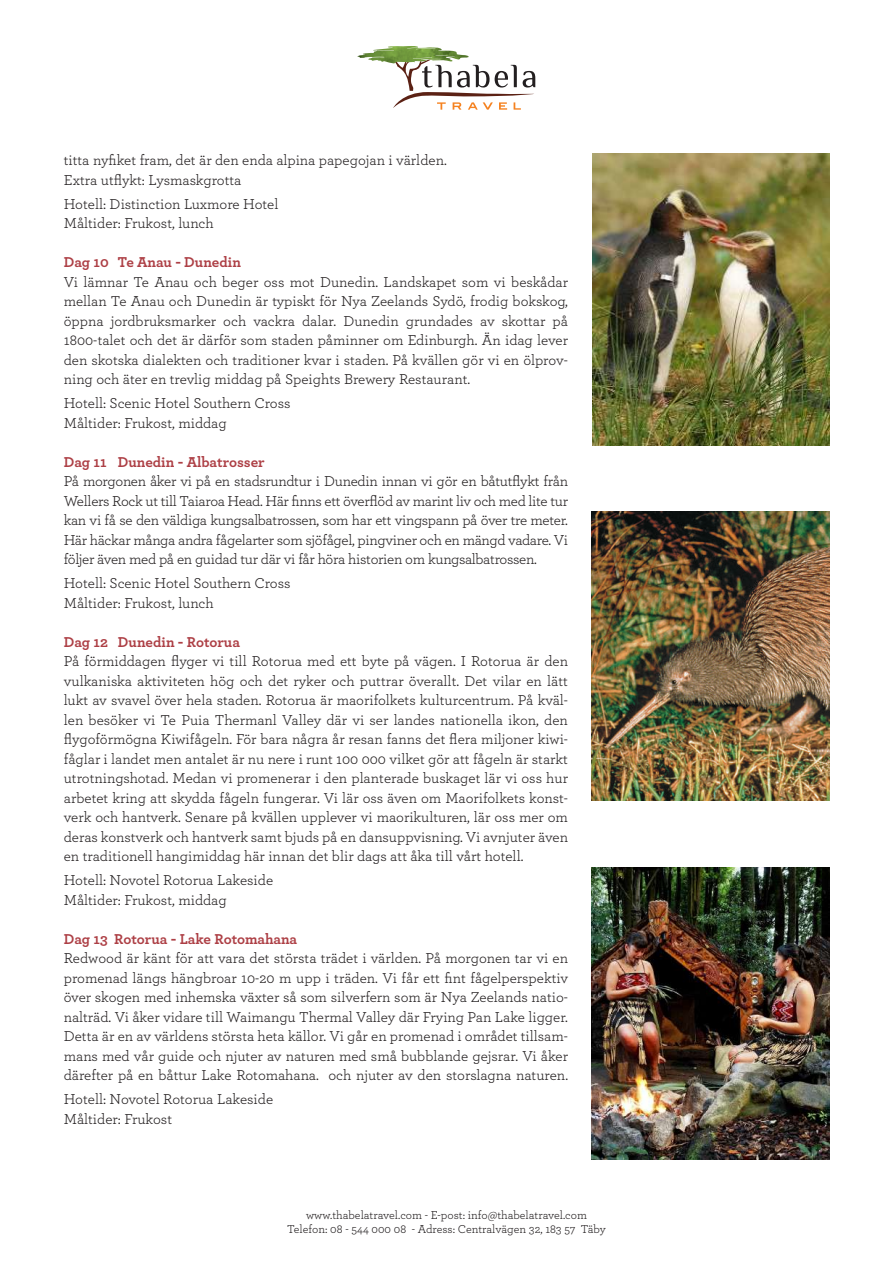
<style>
.page{position:relative;width:893px;height:1263px;background:#fff}
.page>*{position:absolute;margin:0;border:0;box-sizing:border-box;transform-origin:0 0}
.t1{font:15px/19.5px "Archer Pro";color:#231f20}
.t2{font:700 15px "Archer Pro";color:#ad3f45}
.t3{font:12px/14.4px "Archer Pro";color:#231f20;text-align:center}
</style>
<div class="page">
<img style="left:591px;top:512px;width:238px;height:289px">
<img style="left:591px;top:867px;width:238px;height:292px">
<img style="left:592px;top:153px;width:237px;height:292px">
<img style="left:357px;top:46px;width:61px;height:12px">
<svg style="left:365px;top:47px;width:170px;height:63px"></svg>
<p class="t1" style="left:64px;top:150px;width:385px">titta nyfiket fram, det är den enda alpina papegojan i världen.<br>Extra utflykt: Lysmaskgrotta</p>
<p class="t1" style="left:64px;top:193px;width:216px">Hotell: Distinction Luxmore Hotel<br>Måltider: Frukost, lunch</p>
<p class="t2" style="left:64px;top:250px;width:179px">Dag 10 Te Anau - Dunedin</p>
<p class="t1" style="left:64px;top:271px;width:506px;text-align:justify">Vi lämnar Te Anau och beger oss mot Dunedin. Landskapet som vi beskådar mellan Te Anau och Dunedin är typiskt för Nya Zeelands Sydö, frodig bokskog, öppna jordbruksmarker och vackra dalar. Dunedin grundades av skottar på 1800-talet och det är därför som staden påminner om Edinburgh. Än idag lever den skotska dialekten och traditioner kvar i staden. På kvällen gör vi en ölprov&shy;ning och äter en trevlig middag på Speights Brewery Restaurant.</p>
<p class="t1" style="left:64px;top:393px;width:228px">Hotell: Scenic Hotel Southern Cross<br>Måltider: Frukost, middag</p>
<p class="t2" style="left:64px;top:450px;width:202px">Dag 11 Dunedin - Albatrosser</p>
<p class="t1" style="left:64px;top:471px;width:506px;text-align:justify">På morgonen åker vi på en stadsrundtur i Dunedin innan vi gör en båtutflykt från Wellers Rock ut till Taiaroa Head. Här finns ett överflöd av marint liv och med lite tur kan vi få se den väldiga kungsalbatrossen, som har ett vingspann på över tre meter.<br>Här häckar många andra fågelarter som sjöfågel, pingviner och en mängd vadare. Vi följer även med på en guidad tur där vi får höra historien om kungsalbatrossen.</p>
<p class="t1" style="left:64px;top:573px;width:228px">Hotell: Scenic Hotel Southern Cross<br>Måltider: Frukost, lunch</p>
<p class="t2" style="left:64px;top:630px;width:178px">Dag 12 Dunedin - Rotorua</p>
<p class="t1" style="left:64px;top:651px;width:506px;text-align:justify">På förmiddagen flyger vi till Rotorua med ett byte på vägen. I Rotorua är den vulkaniska aktiviteten hög och det ryker och puttrar överallt. Det vilar en lätt lukt av svavel över hela staden. Rotorua är maorifolkets kulturcentrum. På kväl&shy;len besöker vi Te Puia Thermanl Valley där vi ser landes nationella ikon, den flygoförmögna Kiwifågeln. För bara några år resan fanns det flera miljoner kiwi&shy;fåglar i landet men antalet är nu nere i runt 100 000 vilket gör att fågeln är starkt utrotningshotad. Medan vi promenerar i den planterade buskaget lär vi oss hur arbetet kring att skydda fågeln fungerar. Vi lär oss även om Maorifolkets konst&shy;verk och hantverk. Senare på kvällen upplever vi maorikulturen, lär oss mer om deras konstverk och hantverk samt bjuds på en dansuppvisning. Vi avnjuter även en traditionell hangimiddag här innan det blir dags att åka till vårt hotell.</p>
<p class="t1" style="left:64px;top:870px;width:211px">Hotell: Novotel Rotorua Lakeside<br>Måltider: Frukost, middag</p>
<p class="t2" style="left:64px;top:927px;width:235px">Dag 13 Rotorua - Lake Rotomahana</p>
<p class="t1" style="left:64px;top:948px;width:506px;text-align:justify">Redwood är känt för att vara det största trädet i världen. På morgonen tar vi en promenad längs hängbroar 10-20 m upp i träden. Vi får ett fint fågelperspektiv över skogen med inhemska växter så som silverfern som är Nya Zeelands natio&shy;nalträd. Vi åker vidare till Waimangu Thermal Valley där Frying Pan Lake ligger.<br>Detta är en av världens största heta källor. Vi går en promenad i området tillsam&shy;mans med vår guide och njuter av naturen med små bubblande gejsrar. Vi åker därefter på en båttur Lake Rotomahana. och njuter av den storslagna naturen.</p>
<p class="t1" style="left:64px;top:1089px;width:211px">Hotell: Novotel Rotorua Lakeside<br>Måltider: Frukost</p>
<p class="t3" style="left:287px;top:1207px;width:320px">www.thabelatravel.com - E-post: info@thabelatravel.com<br>Telefon: 08 - 544 000 08 - Adress: Centralvägen 32, 183 57 Täby</p>
</div>
